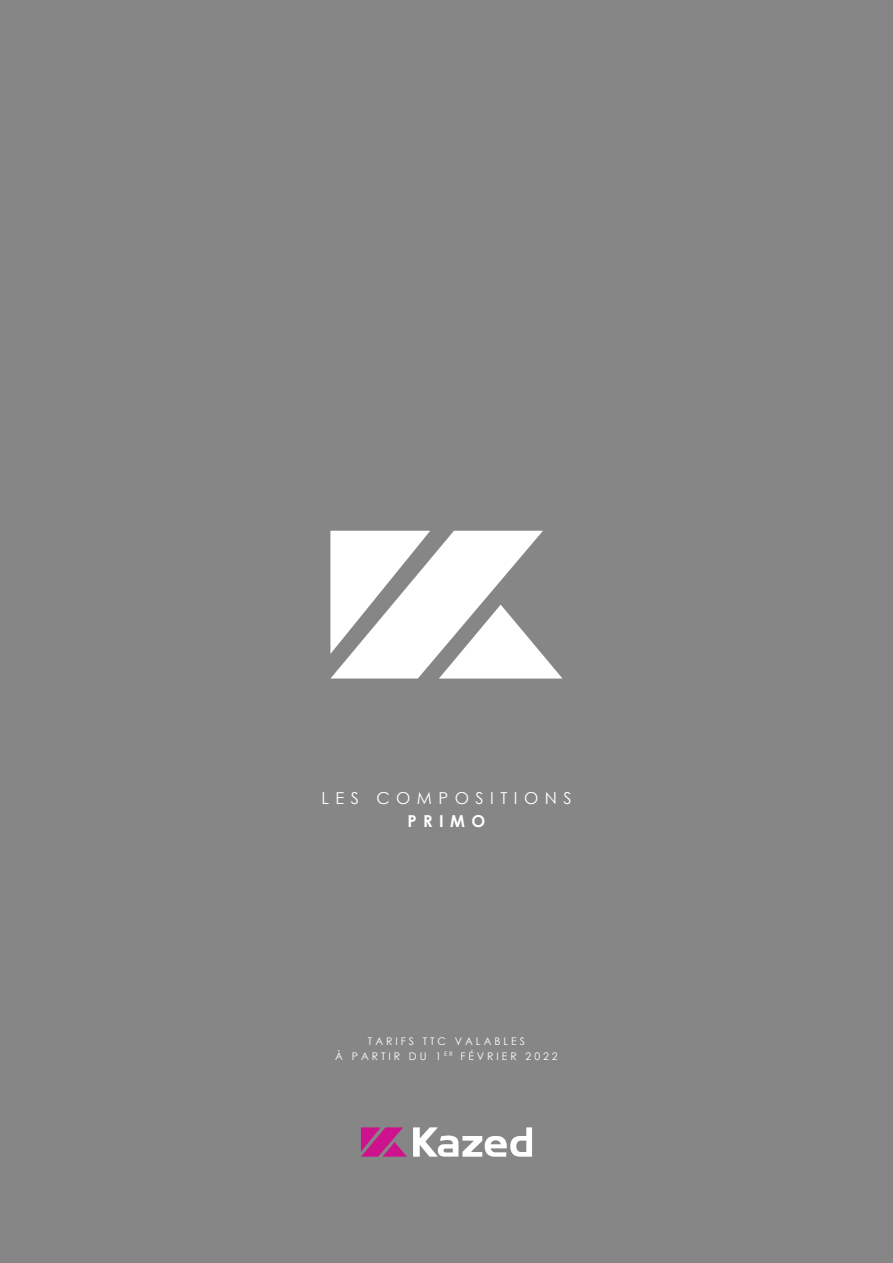
<style>
.page{position:relative;width:893px;height:1263px;background:#878687}
.page>*{position:absolute;margin:0;border:0;box-sizing:border-box;transform-origin:0 0}
.t1{font:16.5px "Century Gothic";letter-spacing:.39em;color:#fff}
.t2{font:700 16.5px "Century Gothic";letter-spacing:.39em;color:#fff}
.t3{font:10.5px/15px "Century Gothic";letter-spacing:.28em;color:#fff;text-align:center}
</style>
<div class="page">
<svg style="left:330px;top:531px;width:232px;height:147px"></svg>
<svg style="left:413px;top:1127px;width:119px;height:30px"></svg>
<svg style="left:361px;top:1127px;width:46px;height:30px"></svg>
<h1 class="t1" style="left:321px;top:787px;width:252px">LES COMPOSITIONS</h1>
<h1 class="t2" style="left:408px;top:808px;width:79px">PRIMO</h1>
<p class="t3" style="left:335px;top:1033px;width:224px">TARIFS TTC VALABLES<br>À PARTIR DU 1 <sup>ER</sup> FÉVRIER 2022</p>
</div>
